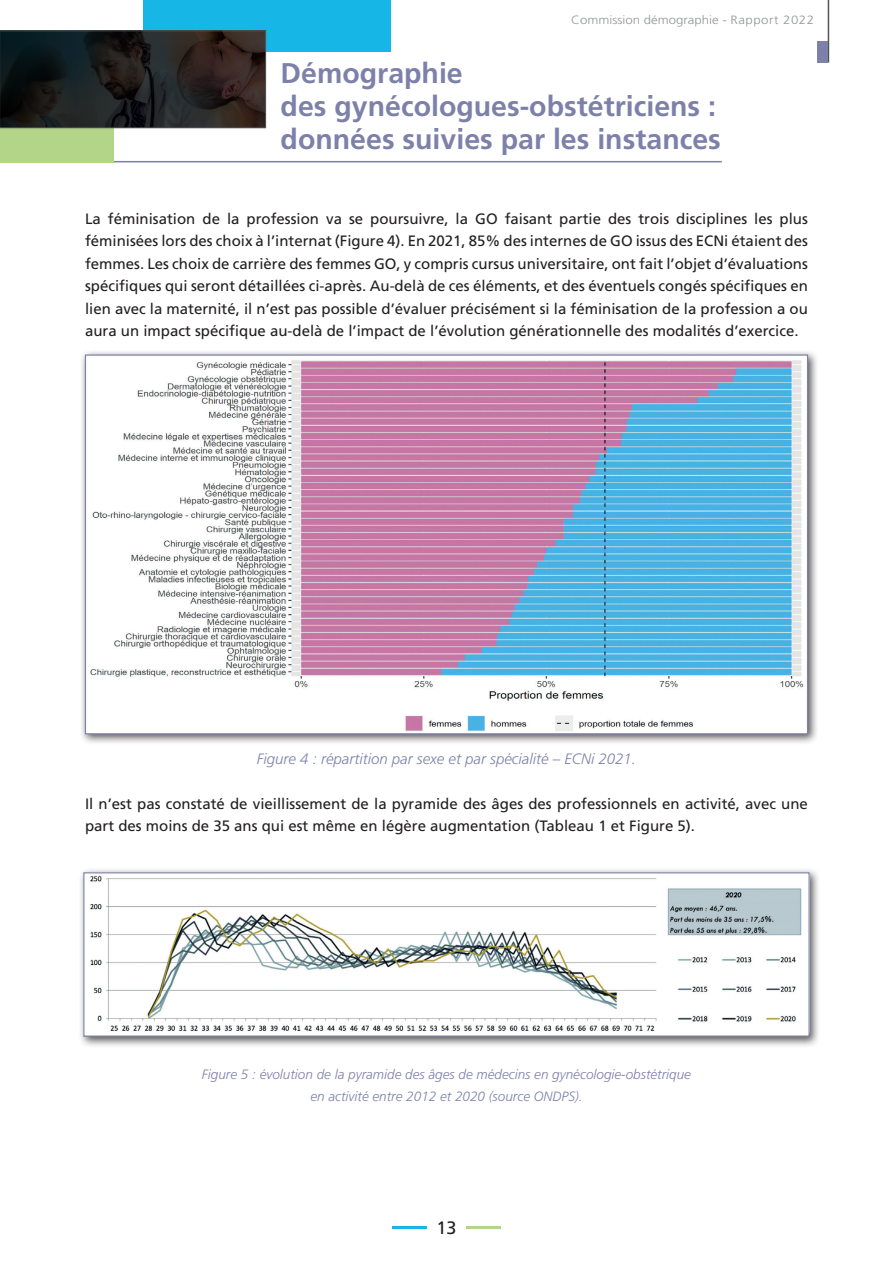
<style>
.page{position:relative;width:893px;height:1263px;background:#fff}
.page>*{position:absolute;margin:0;border:0;box-sizing:border-box;transform-origin:0 0}
.t1{font:700 28.5px/33px "Frutiger LT Std";color:#7d81a9}
.t2{font:18px "Frutiger LT Std";color:#231f20}
.t3{font:15px/22.5px "Frutiger LT Std";color:#231f20;text-align:justify}
.t4{font:italic 300 15px "Frutiger LT Std";color:#7d81a9}
.t5{font:italic 300 13.5px/22.5px "Frutiger LT Std";color:#7d81a9;text-align:center}
.t6{font:300 12px "Frutiger LT Std";color:#939598;scale:1.1 1}
</style>
<div class="page">
<hr style="left:38px;top:161px;width:684px;height:1px;background:#7d81a9">
<hr style="left:828px;top:0;width:1px;height:63px;background:#525557">
<div style="left:817px;top:41px;width:11px;height:22px;background:#7d81a9"></div>
<div style="left:0;top:128px;width:114px;height:34px;background:#b3d588"></div>
<div style="left:80px;top:349px;width:739px;height:397px;background:#231f20;opacity:.75"></div>
<img style="left:87px;top:356px;width:719px;height:376px">
<div style="left:78px;top:867px;width:743px;height:181px;background:#231f20;opacity:.75"></div>
<img style="left:85px;top:874px;width:723px;height:158px">
<div style="left:83px;top:872px;width:727px;height:165px;border:1px solid #7d81a9"></div>
<hr style="left:393px;top:1226px;width:34px;height:2px;background:#16b7e6">
<hr style="left:467px;top:1226px;width:34px;height:2px;background:#b3d588">
<div style="left:143px;top:0;width:248px;height:52px;background:#16b7e6"></div>
<img style="left:2px;top:33px;width:262px;height:93px">
<div style="left:0;top:31px;width:266px;height:97px;border:1px solid #525557"></div>
<p class="t6" style="left:571px;top:13px;width:222px">Commission démographie - Rapport 2022</p>
<h1 class="t1" style="left:281px;top:57px;width:442px">Démographie<br>des gynécologues-obstétriciens : données suivies par les instances</h1>
<p class="t3" style="left:85px;top:207px;width:724px">La féminisation de la profession va se poursuivre, la GO faisant partie des trois disciplines les plus féminisées lors des choix à l’internat (Figure 4). En 2021, 85% des internes de GO issus des ECNi étaient des femmes. Les choix de carrière des femmes GO, y compris cursus universitaire, ont fait l’objet d’évaluations spécifiques qui seront détaillées ci-après. Au-delà de ces éléments, et des éventuels congés spécifiques en lien avec la maternité, il n’est pas possible d’évaluer précisément si la féminisation de la profession a ou aura un impact spécifique au-delà de l’impact de l’évolution générationnelle des modalités d’exercice.</p>
<p class="t4" style="left:257px;top:750px;width:381px">Figure 4 : répartition par sexe et par spécialité – ECNi 2021.</p>
<p class="t3" style="left:85px;top:792px;width:724px">Il n’est pas constaté de vieillissement de la pyramide des âges des professionnels en activité, avec une part des moins de 35 ans qui est même en légère augmentation (Tableau 1 et Figure 5).</p>
<p class="t5" style="left:202px;top:1063px;width:491px">Figure 5 : évolution de la pyramide des âges de médecins en gynécologie-obstétrique en activité entre 2012 et 2020 (source ONDPS).</p>
<p class="t2" style="left:436px;top:1217px;width:22px">13</p>
</div>
